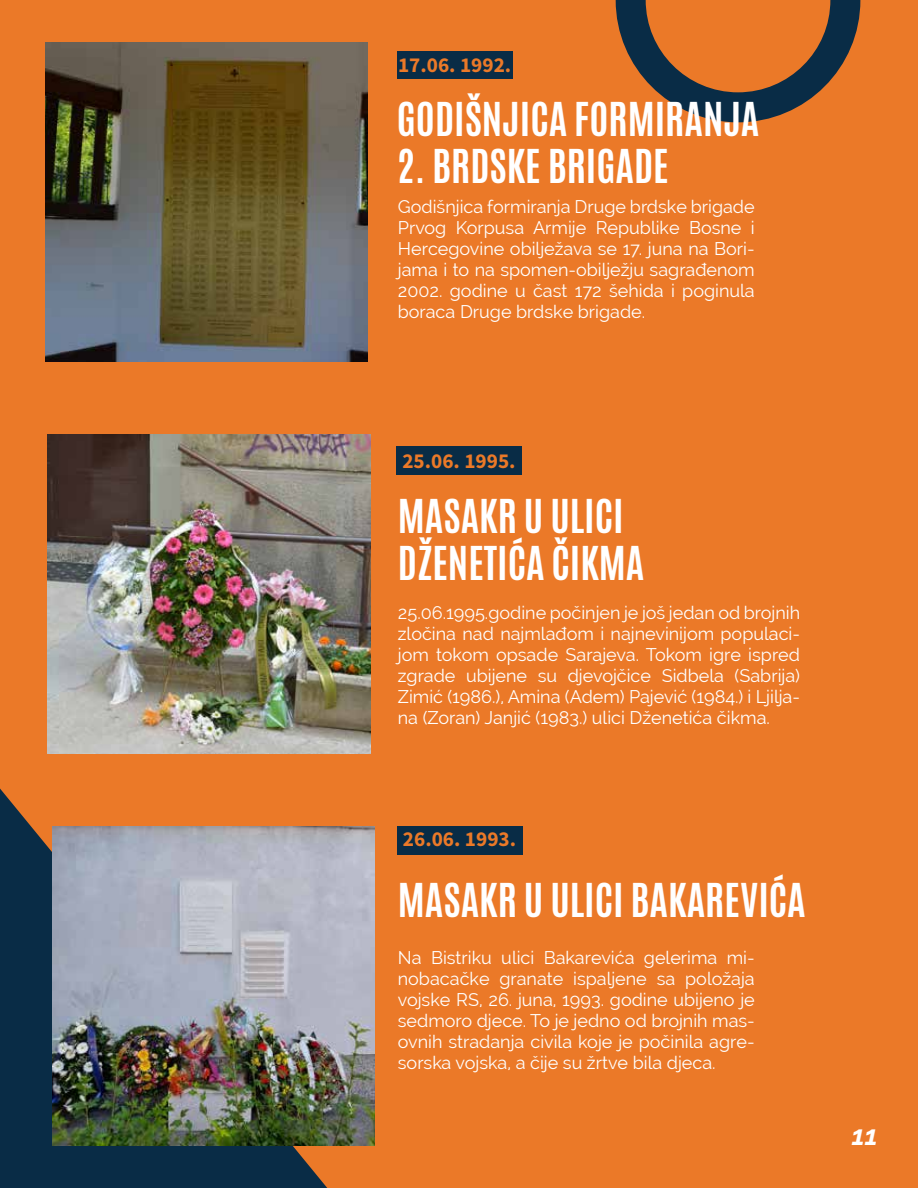
<style>
.page{position:relative;width:918px;height:1188px;background:#eb7928}
.page>*{position:absolute;margin:0;border:0;box-sizing:border-box;transform-origin:0 0}
.t1{font:700 39px/46.8px "Antonio";color:#fff}
.t2{font:italic 700 27px "Raleway";color:#fff}
.t3{font:700 21.3px "Source Sans Pro";color:#eb7928}
.t4{font:18px/21px "Raleway";color:#fff;text-align:justify}
</style>
<div class="page">
<svg style="left:0;top:789px;width:327px;height:399px;fill:#092c46"></svg>
<img style="left:45px;top:42px;width:323px;height:319px">
<img style="left:48px;top:434px;width:322px;height:319px">
<img style="left:52px;top:827px;width:323px;height:318px">
<div style="left:397px;top:51px;width:115px;height:28px;background:#092c46"></div>
<div style="left:396px;top:446px;width:126px;height:28px;background:#092c46"></div>
<div style="left:397px;top:826px;width:125px;height:28px;background:#092c46"></div>
<svg style="left:616px;top:0;width:244px;height:122px"></svg>
<p class="t3" style="left:398px;top:51px;width:115px">17.06. 1992.</p>
<h1 class="t1" style="left:397px;top:97px;width:364px">GODIŠNJICA FORMIRANJA</h1>
<h1 class="t1" style="left:397px;top:144px;width:273px">2. BRDSKE BRIGADE</h1>
<p class="t4" style="left:398px;top:196px;width:358px">Godišnjica formiranja Druge brdske brigade Prvog Korpusa Armije Republike Bosne i Hercegovine obilježava se 17. juna na Bori&shy;jama i to na spomen-obilježju sagrađenom 2002. godine u čast 172 šehida i poginula boraca Druge brdske brigade.</p>
<p class="t3" style="left:402px;top:447px;width:115px">25.06. 1995.</p>
<h1 class="t1" style="left:398px;top:494px;width:248px">MASAKR U ULICI<br>DŽENETIĆA ČIKMA</h1>
<p class="t4" style="left:398px;top:602px;width:404px">25.06.1995.godine počinjen je još jedan od brojnih zločina nad najmlađom i najnevinijom populaci&shy;jom tokom opsade Sarajeva. Tokom igre ispred zgrade ubijene su djevojčice Sidbela (Sabrija)<br>Zimić (1986.), Amina (Adem) Pajević (1984.) i Ljilja&shy;na (Zoran) Janjić (1983.) ulici Dženetića čikma.</p>
<p class="t3" style="left:403px;top:825px;width:115px">26.06. 1993.</p>
<h1 class="t1" style="left:398px;top:877px;width:410px">MASAKR U ULICI BAKAREVIĆA</h1>
<p class="t4" style="left:398px;top:947px;width:358px">Na Bistriku ulici Bakarevića gelerima mi&shy;nobacačke granate ispaljene sa položaja vojske RS, 26. juna, 1993. godine ubijeno je sedmoro djece. To je jedno od brojnih mas&shy;ovnih stradanja civila koje je počinila agre&shy;sorska vojska, a čije su žrtve bila djeca.</p>
<h2 class="t2" style="left:852px;top:1115px;width:27px">11</h2>
</div>
